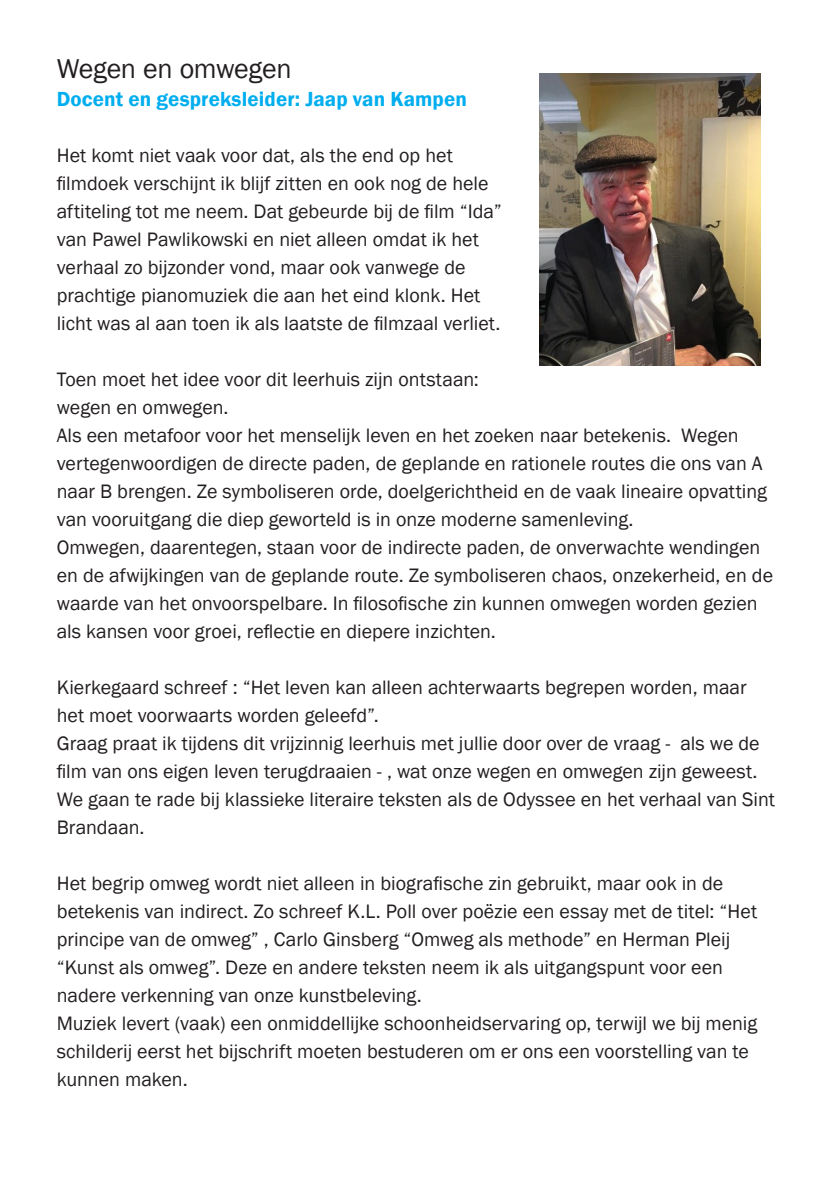
<style>
.page{position:relative;width:840px;height:1191px;background:#fff}
.page>*{position:absolute;margin:0;border:0;box-sizing:border-box;transform-origin:0 0}
.t1{font:28px "Franklin Gothic";letter-spacing:-.01em;color:#231f20}
.t2{font:600 21px "Franklin Gothic";letter-spacing:.005em;color:#00aeef}
.t3{font:20px/28px "Franklin Gothic";color:#231f20}
</style>
<div class="page">
<img style="left:539px;top:74px;width:221px;height:292px">
<h1 class="t1" style="left:57px;top:51px;width:236px">Wegen en omwegen</h1>
<p class="t2" style="left:57px;top:86px;width:411px">Docent en gespreksleider: Jaap van Kampen</p>
<p class="t3" style="left:57px;top:141px;width:446px">Het komt niet vaak voor dat, als the end op het filmdoek verschijnt ik blijf zitten en ook nog de hele aftiteling tot me neem. Dat gebeurde bij de film “Ida” van Pawel Pawlikowski en niet alleen omdat ik het verhaal zo bijzonder vond, maar ook vanwege de prachtige pianomuziek die aan het eind klonk. Het licht was al aan toen ik als laatste de filmzaal verliet.</p>
<p class="t3" style="left:57px;top:365px;width:717px">Toen moet het idee voor dit leerhuis zijn ontstaan:<br>wegen en omwegen.<br>Als een metafoor voor het menselijk leven en het zoeken naar betekenis. Wegen vertegenwoordigen de directe paden, de geplande en rationele routes die ons van A naar B brengen. Ze symboliseren orde, doelgerichtheid en de vaak lineaire opvatting van vooruitgang die diep geworteld is in onze moderne samenleving.<br>Omwegen, daarentegen, staan voor de indirecte paden, de onverwachte wendingen en de afwijkingen van de geplande route. Ze symboliseren chaos, onzekerheid, en de waarde van het onvoorspelbare. In filosofische zin kunnen omwegen worden gezien als kansen voor groei, reflectie en diepere inzichten.</p>
<p class="t3" style="left:57px;top:673px;width:719px">Kierkegaard schreef : “Het leven kan alleen achterwaarts begrepen worden, maar het moet voorwaarts worden geleefd”.<br>Graag praat ik tijdens dit vrijzinnig leerhuis met jullie door over de vraag - als we de film van ons eigen leven terugdraaien - , wat onze wegen en omwegen zijn geweest.<br>We gaan te rade bij klassieke literaire teksten als de Odyssee en het verhaal van Sint Brandaan.</p>
<p class="t3" style="left:57px;top:869px;width:701px">Het begrip omweg wordt niet alleen in biografische zin gebruikt, maar ook in de betekenis van indirect. Zo schreef K.L. Poll over poëzie een essay met de titel: “Het principe van de omweg” , Carlo Ginsberg “Omweg als methode” en Herman Pleij “Kunst als omweg”. Deze en andere teksten neem ik als uitgangspunt voor een nadere verkenning van onze kunstbeleving.<br>Muziek levert (vaak) een onmiddellijke schoonheidservaring op, terwijl we bij menig schilderij eerst het bijschrift moeten bestuderen om er ons een voorstelling van te kunnen maken.</p>
</div>
